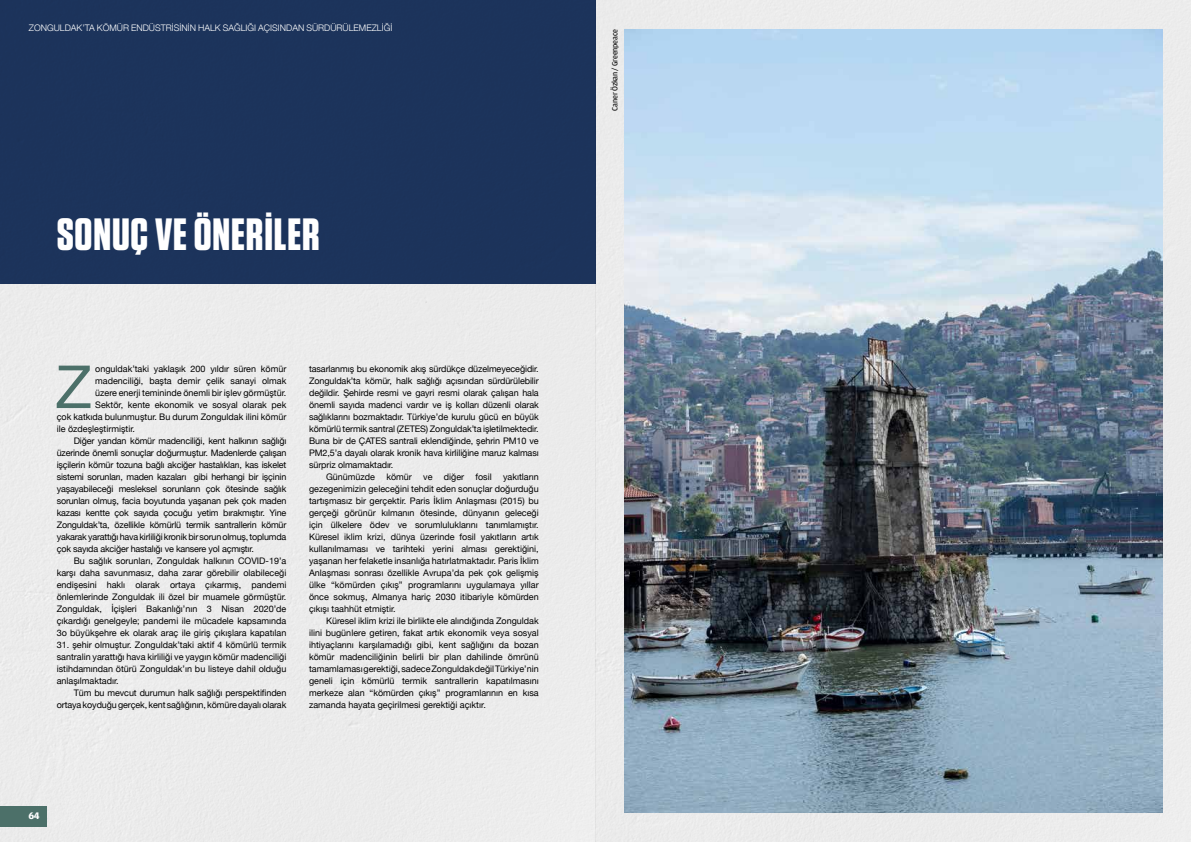
<style>
.page{position:relative;width:1191px;height:842px;background:#ebebeb}
.page>*{position:absolute;margin:0;border:0;box-sizing:border-box;transform-origin:0 0}
.t1{font:59.4px "Helvetica Neue";color:#4c7069}
.t2{font:700 45.2px "Tungsten";letter-spacing:.02em;color:#fff}
.t3{font:700 10px "Amplitude";color:#fff}
.t4{font:9px/12px "Helvetica Neue";letter-spacing:-.01em;color:#000;text-align:justify}
.t5{font:300 9px "Helvetica Neue";color:#fff}
.t6{font:8px "Amplitude";letter-spacing:-.025em;color:#000}
</style>
<div class="page">
<div style="left:0;top:806px;width:46px;height:20px;background:#4c7069"></div>
<div style="left:0;top:0;width:595px;height:284px;background:#1c335b"></div>
<img style="left:624px;top:29px;width:538px;height:784px">
<p class="t5" style="left:29px;top:21px;width:365px">ZONGULDAK’TA KÖMÜR ENDÜSTRISININ HALK SAĞLIĞI AÇISINDAN SÜRDÜRÜLEMEZLIĞI</p>
<h2 class="t2" style="left:57px;top:210px;width:264px">SONUÇ VE ÖNERİLER</h2>
<h1 class="t1" style="left:55px;top:344px;width:38px">Z</h1>
<p class="t4" style="left:95px;top:363px;width:193px">onguldak’taki yaklaşık 200 yıldır süren kömür</p>
<p class="t4" style="left:95px;top:375px;width:193px">madenciliği, başta demir çelik sanayi olmak</p>
<p class="t4" style="left:95px;top:387px;width:193px">üzere enerji temininde önemli bir işlev görmüştür.</p>
<p class="t4" style="left:95px;top:399px;width:193px">Sektör, kente ekonomik ve sosyal olarak pek</p>
<p class="t4" style="left:57px;top:411px;width:231px">çok katkıda bulunmuştur. Bu durum Zonguldak ilini kömür</p>
<p class="t4" style="left:57px;top:423px;width:80px">ile özdeşleştirmiştir.</p>
<p class="t4" style="left:74px;top:435px;width:214px">Diğer yandan kömür madenciliği, kent halkının sağlığı</p>
<p class="t4" style="left:57px;top:447px;width:231px">üzerinde önemli sonuçlar doğurmuştur. Madenlerde çalışan</p>
<p class="t4" style="left:57px;top:459px;width:231px">işçilerin kömür tozuna bağlı akciğer hastalıkları, kas iskelet</p>
<p class="t4" style="left:57px;top:471px;width:231px">sistemi sorunları, maden kazaları gibi herhangi bir işçinin</p>
<p class="t4" style="left:57px;top:483px;width:231px">yaşayabileceği mesleksel sorunların çok ötesinde sağlık</p>
<p class="t4" style="left:57px;top:495px;width:231px">sorunları olmuş, facia boyutunda yaşanan pek çok maden</p>
<p class="t4" style="left:57px;top:507px;width:231px">kazası kentte çok sayıda çocuğu yetim bırakmıştır. Yine</p>
<p class="t4" style="left:57px;top:519px;width:231px">Zonguldak’ta, özellikle kömürlü termik santrallerin kömür</p>
<p class="t4" style="left:57px;top:531px;width:231px">yakarak yarattığı hava kirliliği kronik bir sorun olmuş, toplumda</p>
<p class="t4" style="left:57px;top:543px;width:199px">çok sayıda akciğer hastalığı ve kansere yol açmıştır.</p>
<p class="t4" style="left:74px;top:555px;width:214px">Bu sağlık sorunları, Zonguldak halkının COVID-19’a</p>
<p class="t4" style="left:57px;top:567px;width:231px">karşı daha savunmasız, daha zarar görebilir olabileceği</p>
<p class="t4" style="left:57px;top:579px;width:231px">endişesini haklı olarak ortaya çıkarmış, pandemi</p>
<p class="t4" style="left:57px;top:591px;width:231px">önlemlerinde Zonguldak ili özel bir muamele görmüştür.</p>
<p class="t4" style="left:57px;top:603px;width:231px">Zonguldak, İçişleri Bakanlığı’nın 3 Nisan 2020’de</p>
<p class="t4" style="left:57px;top:615px;width:231px">çıkardığı genelgeyle; pandemi ile mücadele kapsamında</p>
<p class="t4" style="left:57px;top:627px;width:231px">3o büyükşehre ek olarak araç ile giriş çıkışlara kapatılan</p>
<p class="t4" style="left:57px;top:639px;width:231px">31. şehir olmuştur. Zonguldak’taki aktif 4 kömürlü termik santralin yarattığı hava kirliliği ve yaygın kömür madenciliği istihdamından ötürü Zonguldak’ın bu listeye dahil olduğu anlaşılmaktadır.</p>
<p class="t4" style="left:57px;top:687px;width:231px;text-align:right">Tüm bu mevcut durumun halk sağlığı perspektifinden ortaya koyduğu gerçek, kent sağlığının, kömüre dayalı olarak</p>
<p class="t4" style="left:309px;top:363px;width:231px">tasarlanmış bu ekonomik akış sürdükçe düzelmeyeceğidir.</p>
<p class="t4" style="left:309px;top:375px;width:231px">Zonguldak’ta kömür, halk sağlığı açısından sürdürülebilir</p>
<p class="t4" style="left:309px;top:387px;width:231px">değildir. Şehirde resmi ve gayri resmi olarak çalışan hala</p>
<p class="t4" style="left:309px;top:399px;width:231px">önemli sayıda madenci vardır ve iş kolları düzenli olarak</p>
<p class="t4" style="left:309px;top:411px;width:231px">sağlıklarını bozmaktadır. Türkiye’de kurulu gücü en büyük</p>
<p class="t4" style="left:309px;top:423px;width:231px">kömürlü termik santral (ZETES) Zonguldak’ta işletilmektedir.</p>
<p class="t4" style="left:309px;top:435px;width:231px">Buna bir de ÇATES santrali eklendiğinde, şehrin PM10 ve</p>
<p class="t4" style="left:309px;top:447px;width:231px">PM2,5’a dayalı olarak kronik hava kirliliğine maruz kalması</p>
<p class="t4" style="left:309px;top:459px;width:86px">sürpriz olmamaktadır.</p>
<p class="t4" style="left:326px;top:471px;width:51px">Günümüzde</p>
<p class="t4" style="left:386px;top:471px;width:27px">kömür</p>
<p class="t4" style="left:423px;top:471px;width:11px">ve</p>
<p class="t4" style="left:444px;top:471px;width:22px">diğer</p>
<p class="t4" style="left:475px;top:471px;width:18px">fosil</p>
<p class="t4" style="left:309px;top:471px;width:231px;text-indent:194px">yakıtların gezegenimizin geleceğini tehdit eden sonuçlar doğurduğu tartışmasız bir gerçektir. Paris İklim Anlaşması (2015) bu gerçeği görünür kılmanın ötesinde, dünyanın geleceği için ülkelere ödev ve sorumluluklarını tanımlamıştır.<br>Küresel iklim krizi, dünya üzerinde fosil yakıtların artık kullanılmaması ve tarihteki yerini alması gerektiğini, yaşanan her felaketle insanlığa hatırlatmaktadır. Paris İklim Anlaşması sonrası özellikle Avrupa’da pek çok gelişmiş ülke “kömürden çıkış” programlarını uygulamaya yıllar önce sokmuş, Almanya hariç 2030 itibariyle kömürden çıkışı taahhüt etmiştir.</p>
<p class="t4" style="left:309px;top:615px;width:231px;text-indent:17px">Küresel iklim krizi ile birlikte ele alındığında Zonguldak ilini bugünlere getiren, fakat artık ekonomik veya sosyal ihtiyaçlarını karşılamadığı gibi, kent sağlığını da bozan kömür madenciliğinin belirli bir plan dahilinde ömrünü tamamlaması gerektiği, sadece Zonguldak değil Türkiye’nin geneli için kömürlü termik santrallerin kapatılmasını merkeze alan “kömürden çıkış” programlarının en kısa zamanda hayata geçirilmesi gerektiği açıktır.</p>
<p class="t3" style="left:28px;top:810px;width:13px">64</p>
<p class="t6" style="left:610px;top:111px;width:83px;rotate:-90deg">Caner Özkan / Greenpeace</p>
</div>
